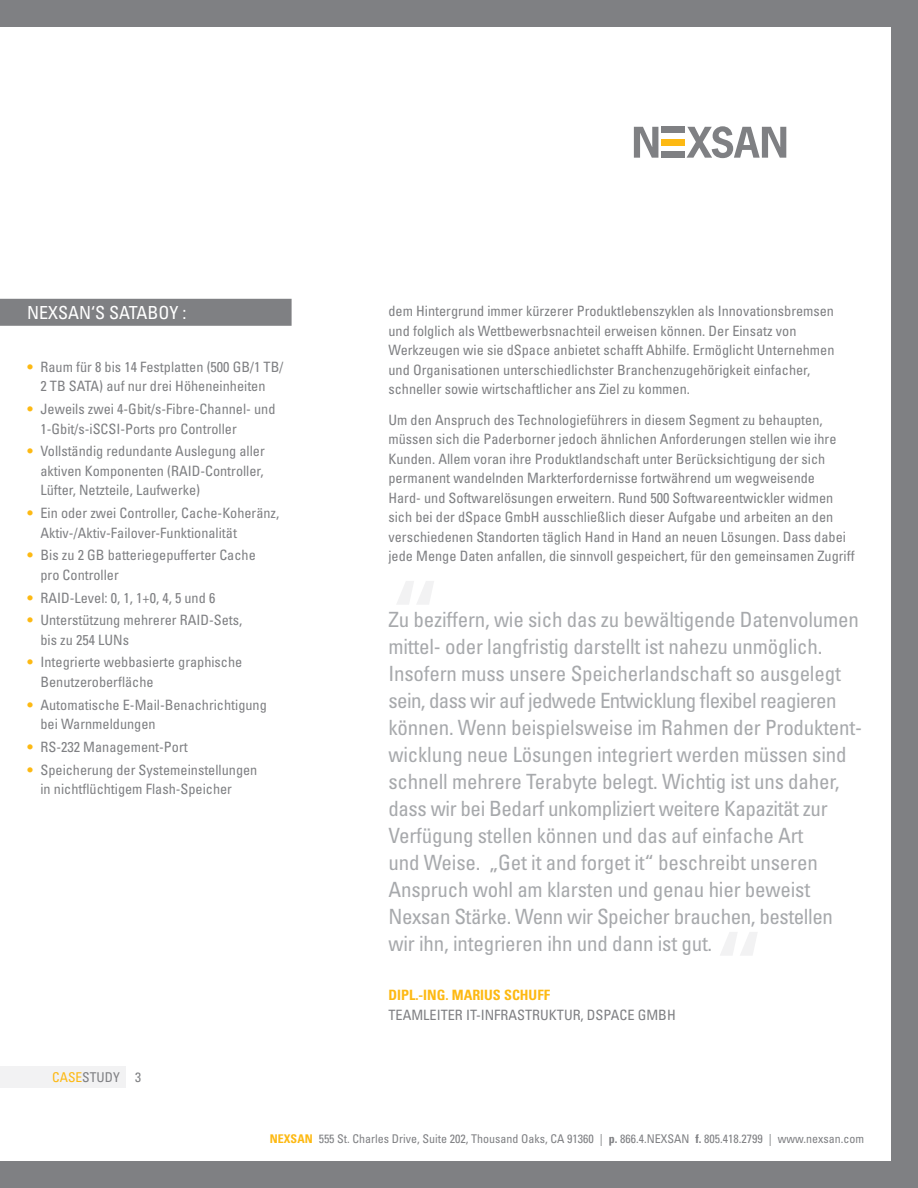
<style>
.page{position:relative;width:918px;height:1188px;background:#fff}
.page>*{position:absolute;margin:0;border:0;box-sizing:border-box;transform-origin:0 0}
.t1{font:condensed 21px/27px "Univers LT Std";letter-spacing:-.01em;color:#a7a9ac}
.t2{font:condensed 18px "Univers LT Std";color:#fff}
.t3{font:condensed 14.25px/19.5px "Univers LT Std";color:#7f8083}
.t4{font:700 condensed 14.25px "Univers LT Std";color:#fdb913}
.t5{font:condensed 13.5px "Univers LT Std";color:#7f8083}
.t6{font:condensed 12px "Univers LT Std";color:#7f8083}
.s1{font-weight:700;color:#fdb913}
.s2{color:#fdb913}
.s3{font-weight:700}
</style>
<div class="page">
<svg style="left:634px;top:127px;width:24px;height:31px"></svg>
<svg style="left:687px;top:126px;width:99px;height:32px"></svg>
<div style="left:662px;top:127px;width:23px;height:6px;background:#7f8083"></div>
<div style="left:662px;top:139px;width:23px;height:6px;background:#fdb913"></div>
<div style="left:662px;top:151px;width:23px;height:7px;background:#7f8083"></div>
<div style="left:0;top:0;width:918px;height:27px;background:#7f8083"></div>
<div style="left:0;top:1161px;width:918px;height:27px;background:#7f8083"></div>
<div style="left:891px;top:0;width:27px;height:1188px;background:#7f8083"></div>
<div style="left:0;top:1066px;width:126px;height:22px;background:#f2f2f3"></div>
<div style="left:0;top:299px;width:292px;height:27px;background:#7f8083"></div>
<p class="t2" style="left:27px;top:301px;width:23px">Nexsan</p>
<p class="t2" style="left:91px;top:301px;width:97px">‘s SATABoy :</p>
<p class="t3" style="left:27px;top:357px;width:258px;text-align:center"><span class="s1">•</span> Raum für 8 bis 14 Festplatten (500 GB/1 TB/<br>2 TB SATA) auf nur drei Höheneinheiten</p>
<p class="t3" style="left:40px;top:399px;width:237px;text-indent:-13px"><span class="s1">•</span> Jeweils zwei 4-Gbit/s-Fibre-Channel- und<br>1-Gbit/s-iSCSI-Ports pro Controller</p>
<p class="t3" style="left:40px;top:441px;width:226px;text-align:justify;text-indent:-13px"><span class="s1">•</span> Vollständig redundante Auslegung aller aktiven Komponenten (RAID-Controller, Lüfter, Netzteile, Laufwerke)</p>
<p class="t3" style="left:40px;top:503px;width:240px;text-indent:-13px"><span class="s1">•</span> Ein oder zwei Controller, Cache-Koheränz,<br>Aktiv-/Aktiv-Failover-Funktionalität</p>
<p class="t3" style="left:40px;top:545px;width:217px;text-indent:-13px"><span class="s1">•</span> Bis zu 2 GB batteriegepufferter Cache pro Controller</p>
<p class="t3" style="left:27px;top:587px;width:190px"><span class="s1">•</span> RAID-Level: 0, 1, 1+0, 4, 5 und 6</p>
<p class="t3" style="left:40px;top:610px;width:203px;text-indent:-13px"><span class="s1">•</span> Unterstützung mehrerer RAID-Sets, bis zu 254 LU Ns</p>
<p class="t3" style="left:40px;top:652px;width:203px;text-indent:-13px"><span class="s1">•</span> Integrierte webbasierte graphische<br>Benutzeroberfläche</p>
<p class="t3" style="left:40px;top:695px;width:228px;text-indent:-13px"><span class="s1">•</span> Automatische E-Mail-Benachrichtigung bei Warnmeldungen</p>
<p class="t3" style="left:27px;top:737px;width:162px"><span class="s1">•</span> RS-232 Management-Port</p>
<p class="t3" style="left:40px;top:760px;width:218px;text-indent:-13px"><span class="s1">•</span> Speicherung der Systemeinstellungen in nichtflüchtigem Flash-Speicher</p>
<p class="t5" style="left:52px;top:1069px;width:90px"><span class="s2">Case</span>study 3</p>
<p class="t3" style="left:388px;top:301px;width:448px">dem Hintergrund immer kürzerer Produktlebenszyklen als Innovationsbremsen und folglich als Wettbewerbsnachteil erweisen können. Der Einsatz von Werkzeugen wie sie dSpace anbietet schafft Abhilfe. Ermöglicht Unternehmen und Organisationen unterschiedlichster Branchenzugehörigkeit einfacher, schneller sowie wirtschaftlicher ans Ziel zu kommen.</p>
<p class="t3" style="left:388px;top:410px;width:468px">Um den Anspruch des Technologieführers in diesem Segment zu behaupten, müssen sich die Paderborner jedoch ähnlichen Anforderungen stellen wie ihre Kunden. Allem voran ihre Produktlandschaft unter Berücksichtigung der sich permanent wandelnden Markterfordernisse fortwährend um wegweisende<br>Hard- und Softwarelösungen erweitern. Rund 500 Softwareentwickler widmen sich bei der dSpace GmbH ausschließlich dieser Aufgabe und arbeiten an den verschiedenen Standorten täglich Hand in Hand an neuen Lösungen. Dass dabei jede Menge Daten anfallen, die sinnvoll gespeichert, für den gemeinsamen Zugriff</p>
<p class="t1" style="left:388px;top:606px;width:475px">Zu beziffern, wie sich das zu bewältigende Datenvolumen mittel- oder langfristig darstellt ist nahezu unmöglich.<br>Insofern muss unsere Speicherlandschaft so ausgelegt sein, dass wir auf jedwede Entwicklung flexibel reagieren können. Wenn beispielsweise im Rahmen der Produktent&shy;wicklung neue Lösungen integriert werden müssen sind schnell mehrere Terabyte belegt. Wichtig ist uns daher, dass wir bei Bedarf unkompliziert weitere Kapazität zur Verfügung stellen können und das auf einfache Art<br>und Weise. „Get it and forget it“ beschreibt unseren Anspruch wohl am klarsten und genau hier beweist Nexsan Stärke. Wenn wir Speicher brauchen, bestellen wir ihn, integrieren ihn und dann ist gut.</p>
<p class="t4" style="left:388px;top:986px;width:75px">DIPL.-ING. MA</p>
<p class="t3" style="left:388px;top:1005px;width:15px">Teamleiter</p>
<p class="t3" style="left:466px;top:1005px;width:28px">IT-Infrastr</p>
<p class="t4" style="left:472px;top:986px;width:77px">RIUS SCHUFF</p>
<p class="t3" style="left:540px;top:1005px;width:71px">uktur, dSpace</p>
<p class="t3" style="left:638px;top:1005px;width:39px">GmbH</p>
<p class="t6" style="left:270px;top:1131px;width:596px"><span class="s1">NEXSAN</span> 555 St. Charles Drive, Suite 202, Thousand Oaks, CA 91360 | <span class="s3">P.</span> 866.4.NEXSAN <span class="s3">F.</span> 805.418.2799 | www.nexsan.com</p>
</div>
